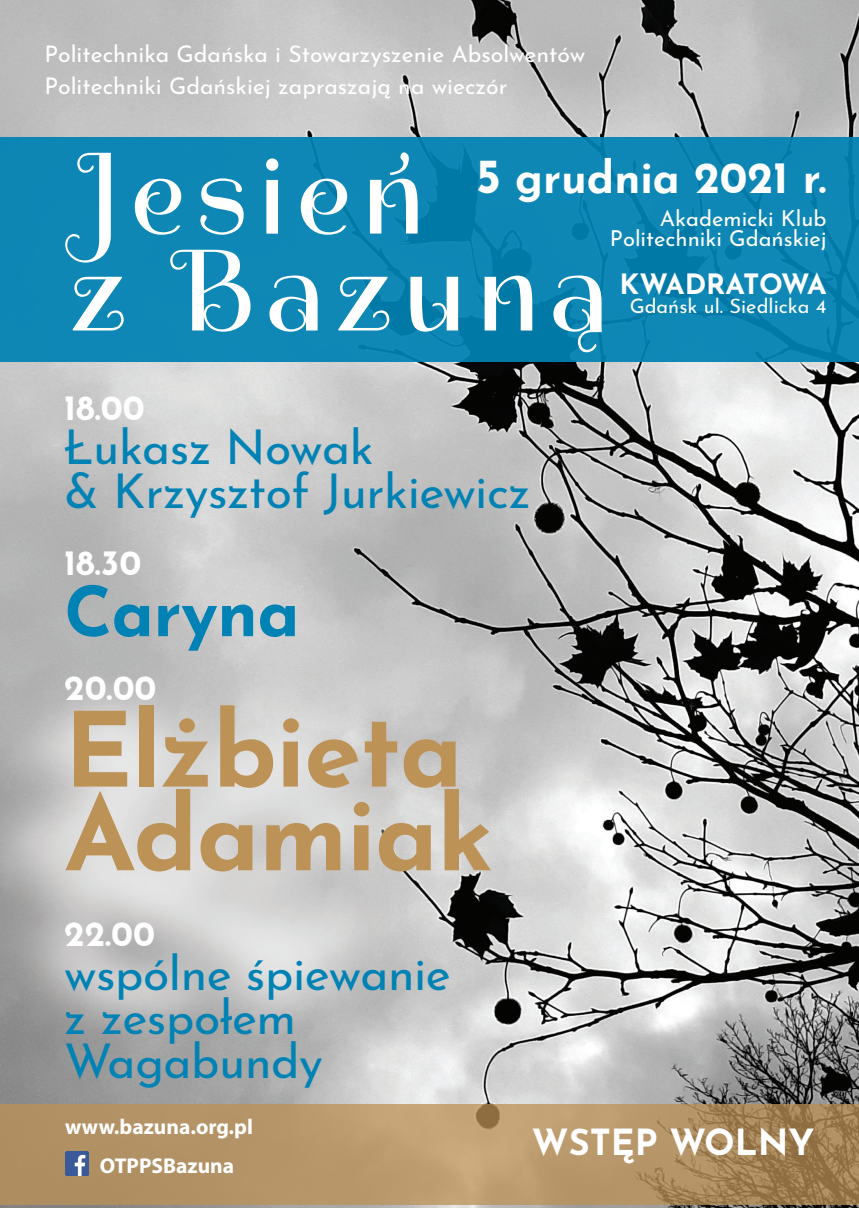
<style>
.page{position:relative;width:859px;height:1208px;background:#fff}
.page>*{position:absolute;margin:0;border:0;box-sizing:border-box;transform-origin:0 0}
.t1{font:700 103px/83.6px "Josefin Sans";letter-spacing:-.01em;color:#bd9256}
.t2{font:700 69px "Josefin Sans";letter-spacing:-.01em;color:#0082b4}
.t3{font:48px/44px "Josefin Sans";letter-spacing:-.01em;color:#0082b4}
.t4{font:700 44px "Josefin Sans";color:#fff}
.t5{font:700 36px "Josefin Sans";color:#fff}
.t6{font:700 35px "Josefin Sans";color:#fff}
.t7{font:700 28px "Josefin Sans";letter-spacing:-.025em;color:#fff}
.t8{font:23px/32.4px "Josefin Sans";color:#fff}
.t9{font:22px/20.8px "Josefin Sans";color:#fff;text-align:right}
.t10{font:700 21.5px/38.9px "Myriad Pro";color:#fff}
.t11{font:20px "Josefin Sans";color:#fff}
.s1{font-size:48px}
</style>
<div class="page">
<img style="left:0;top:0;width:859px;height:1208px">
<div style="left:0;top:137px;width:859px;height:224px;background:linear-gradient(to right,#0e87b6,#0b84b2)"></div>
<svg style="left:73px;top:250px;width:529px;height:82px;fill:#0f88b6"></svg>
<svg style="left:578px;top:330px;width:24px;height:22px"></svg>
<svg style="left:65px;top:152px;width:353px;height:110px"></svg>
<svg style="left:0;top:1104px;width:859px;height:101px;fill:#b59568"></svg>
<img style="left:65px;top:1151px;width:24px;height:24px">
<p class="t8" style="left:45px;top:35px;width:542px">Politechnika Gdańska i Stowarzyszenie Absolwentów<br>Politechniki Gdańskiej zapraszają na wieczór</p>
<h3 class="t4" style="left:476px;top:139px;width:352px"><span class="s1">5</span> grudnia 2021 r.</h3>
<p class="t9" style="left:610px;top:205px;width:218px">Akademicki Klub<br>Politechniki Gdańskiej</p>
<p class="t7" style="left:620px;top:259px;width:208px">KWADRATOWA</p>
<p class="t11" style="left:630px;top:289px;width:198px">Gdańsk ul. Siedlicka 4</p>
<h3 class="t6" style="left:64px;top:377px;width:82px">18.00</h3>
<h3 class="t3" style="left:64px;top:420px;width:468px">Łukasz Nowak<br>&amp; Krzysztof Jurkiewicz</h3>
<h3 class="t6" style="left:64px;top:531px;width:79px">18.30</h3>
<h2 class="t2" style="left:64px;top:550px;width:237px">Caryna</h2>
<h3 class="t6" style="left:64px;top:656px;width:94px">20.00</h3>
<h1 class="t1" style="left:64px;top:693px;width:431px">Elżbieta<br>Adamiak</h1>
<h3 class="t6" style="left:64px;top:902px;width:92px">22.00</h3>
<h3 class="t3" style="left:64px;top:945px;width:388px">wspólne śpiewanie z zespołem<br>Wagabundy</h3>
<p class="t10" style="left:100px;top:1106px;width:155px;text-indent:-35px">www.bazuna.org.pl<br>OTPPSBazuna</p>
<h3 class="t5" style="left:532px;top:1110px;width:284px">WSTĘP WOLNY</h3>
</div>
